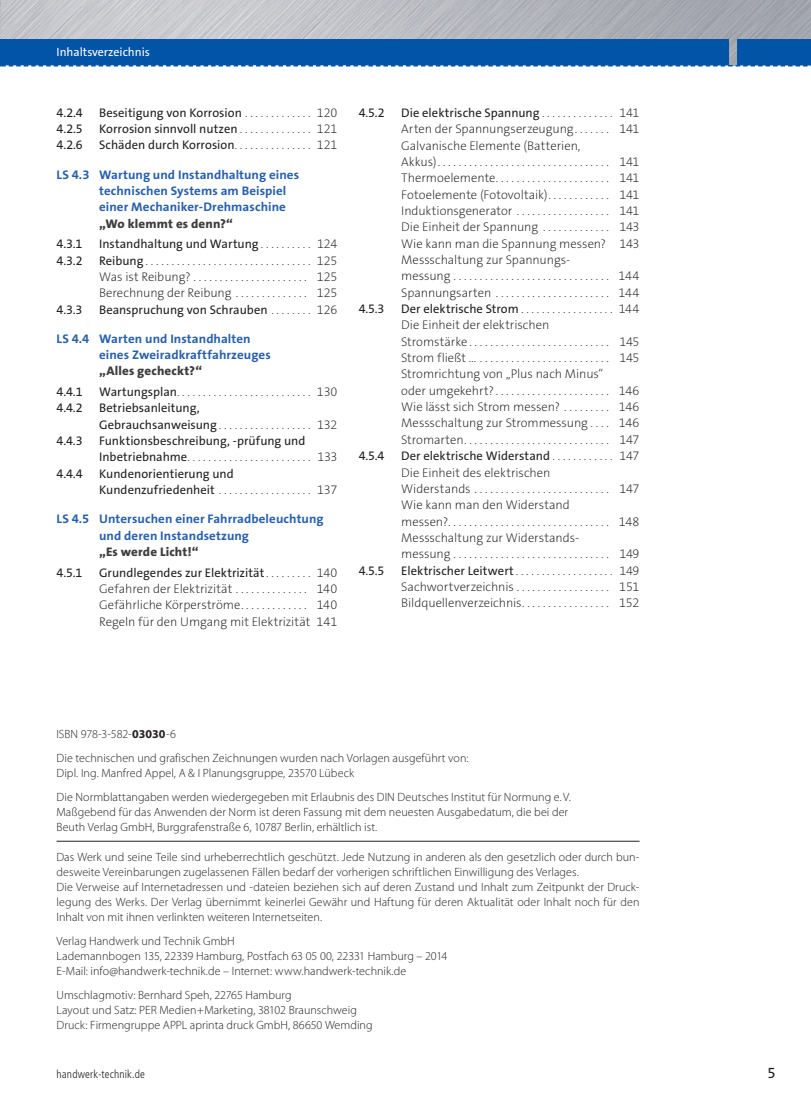
<style>
.page{position:relative;width:811px;height:1108px;background:#fff}
.page>*{position:absolute;margin:0;border:0;box-sizing:border-box;transform-origin:0 0}
.t1{font:15px "The Sans Os F";color:#231f20}
.t2{font:200 12.6px/16.4px "The Sans Os F";letter-spacing:-.005em;color:#231f20;text-align:justify}
.t3{font:12.6px/16.4px "The Sans Os F";color:#231f20}
.t4{font:700 12.6px/16.4px "The Sans Os F";letter-spacing:.005em;color:#265fac;scale:1.04 1}
.t5{font:800 12.6px "The Sans Os F";letter-spacing:.015em;color:#3e3e3f;scale:1.04 1}
.t6{font:300 12px/15px "Myriad Pro";letter-spacing:.005em;color:#231f20}
.t7{font:12px "The Sans Os F";color:#fff}
.t8{font:300 condensed 11.25px "Frutiger LT Std";letter-spacing:.01em;color:#231f20}
.s1{font-weight:200}
.s2{font-weight:400}
.s3{font-weight:700}
</style>
<div class="page">
<img style="left:0;top:0;width:810px;height:39px">
<svg style="left:0;top:39px;width:810px;height:28px"></svg>
<hr style="left:57px;top:841px;width:582px;height:1px;background:#231f20">
<p class="t7" style="left:57px;top:45px;width:95px">Inhaltsverzeichnis</p>
<p class="t3" style="left:57px;top:104px;width:28px">4.2.4</p>
<p class="t3" style="left:99px;top:104px;width:240px">Beseitigung von Korrosion <span class="s1">. . . . . . . . . . . . 120</span></p>
<p class="t3" style="left:57px;top:121px;width:28px">4.2.5</p>
<p class="t3" style="left:99px;top:121px;width:240px">Korrosion sinnvoll nutzen <span class="s1">. . . . . . . . . . . . . 121</span></p>
<p class="t3" style="left:57px;top:137px;width:28px">4.2.6</p>
<p class="t3" style="left:99px;top:137px;width:240px">Schäden durch Korrosion <span class="s1">. . . . . . . . . . . . . . 121</span></p>
<p class="t4" style="left:99px;top:166px;width:194px;text-indent:-43px">LS 4.3 Wartung und Instandhaltung eines technischen Systems am Beispiel einer Mechaniker-Drehmaschine</p>
<p class="t5" style="left:99px;top:215px;width:130px">„Wo klemmt es denn?“</p>
<p class="t3" style="left:57px;top:236px;width:27px">4.3.1</p>
<p class="t3" style="left:99px;top:236px;width:240px">Instandhaltung und Wartung <span class="s1">. . . . . . . . . 124</span></p>
<p class="t3" style="left:57px;top:252px;width:28px">4.3.2</p>
<p class="t2" style="left:99px;top:252px;width:240px"><span class="s2">Reibung</span> . . . . . . . . . . . . . . . . . . . . . . . . . . . . . . . 125<br>Was ist Reibung? . . . . . . . . . . . . . . . . . . . . . . 125<br>Berechnung der Reibung . . . . . . . . . . . . . . 125</p>
<p class="t3" style="left:57px;top:301px;width:27px">4.3.3</p>
<p class="t3" style="left:99px;top:301px;width:240px">Beanspruchung von Schrauben <span class="s1">. . . . . . . 126</span></p>
<p class="t4" style="left:99px;top:330px;width:167px;text-indent:-43px">LS 4.4 Warten und Instandhalten eines Zweiradkraftfahrzeuges</p>
<p class="t5" style="left:99px;top:363px;width:100px">„Alles gecheckt?“</p>
<p class="t3" style="left:57px;top:384px;width:28px">4.4.1</p>
<p class="t2" style="left:99px;top:384px;width:240px"><span class="s2">Wartungsplan</span>.......................... 130</p>
<p class="t3" style="left:57px;top:400px;width:28px">4.4.2</p>
<p class="t3" style="left:99px;top:400px;width:240px">Betriebsanleitung,<br>Gebrauchsanweisung <span class="s1">. . . . . . . . . . . . . . . . . 132</span></p>
<p class="t3" style="left:57px;top:433px;width:28px">4.4.3</p>
<p class="t3" style="left:99px;top:433px;width:240px">Funktionsbeschreibung, -prüfung und<br>Inbetriebnahme <span class="s1">. . . . . . . . . . . . . . . . . . . . . . . 133</span></p>
<p class="t3" style="left:57px;top:465px;width:28px">4.4.4</p>
<p class="t3" style="left:99px;top:465px;width:240px">Kundenorientierung und<br>Kundenzufriedenheit <span class="s1">. . . . . . . . . . . . . . . . . 137</span></p>
<p class="t4" style="left:99px;top:511px;width:217px;text-indent:-43px">LS 4.5 Untersuchen einer Fahrradbeleuchtung und deren Instandsetzung</p>
<p class="t5" style="left:99px;top:544px;width:97px">„Es werde Licht!“</p>
<p class="t3" style="left:57px;top:564px;width:27px">4.5.1</p>
<p class="t2" style="left:99px;top:564px;width:240px"><span class="s2">Grundlegendes zur Elektrizität</span> . . . . . . . . 140<br>Gefahren der Elektrizität . . . . . . . . . . . . . . 140<br>Gefährliche Körperströme . . . . . . . . . . . . . 140<br>Regeln für den Umgang mit Elektrizität 141</p>
<p class="t3" style="left:358px;top:104px;width:27px">4.5.2</p>
<p class="t2" style="left:401px;top:104px;width:240px;text-align:left"><span class="s2">Die elektrische Spannung</span> . . . . . . . . . . . . . 141<br>Arten der Spannungserzeugung . . . . . . . 141<br>Galvanische Elemente (Batterien,<br>Akkus) . . . . . . . . . . . . . . . . . . . . . . . . . . . . . . . . . 141<br>Thermoelemente . . . . . . . . . . . . . . . . . . . . . . 141<br>Fotoelemente (Fotovoltaik) . . . . . . . . . . . . 141<br>Induktionsgenerator . . . . . . . . . . . . . . . . . . 141<br>Die Einheit der Spannung . . . . . . . . . . . . . 143<br>Wie kann man die Spannung messen? 143<br>Messschaltung zur Spannungs-<br>messung . . . . . . . . . . . . . . . . . . . . . . . . . . . . . . 144<br>Spannungsarten . . . . . . . . . . . . . . . . . . . . . . 144</p>
<p class="t3" style="left:358px;top:301px;width:27px">4.5.3</p>
<p class="t2" style="left:401px;top:301px;width:240px;text-align:left"><span class="s2">Der elektrische Strom</span> . . . . . . . . . . . . . . . . . 144<br>Die Einheit der elektrischen<br>Stromstärke . . . . . . . . . . . . . . . . . . . . . . . . . . . 145<br>Strom fließt … . . . . . . . . . . . . . . . . . . . . . . . . . 145<br>Stromrichtung von „Plus nach Minus“<br>oder umgekehrt? . . . . . . . . . . . . . . . . . . . . . . 146<br>Wie lässt sich Strom messen? . . . . . . . . . 146<br>Messschaltung zur Strommessung . . . . 146<br>Stromarten . . . . . . . . . . . . . . . . . . . . . . . . . . . . 147</p>
<p class="t3" style="left:358px;top:448px;width:27px">4.5.4</p>
<p class="t2" style="left:401px;top:448px;width:240px;text-align:left"><span class="s2">Der elektrische Widerstand</span> . . . . . . . . . . . 147<br>Die Einheit des elektrischen<br>Widerstands . . . . . . . . . . . . . . . . . . . . . . . . . . 147<br>Wie kann man den Widerstand<br>messen? . . . . . . . . . . . . . . . . . . . . . . . . . . . . . . . 148<br>Messschaltung zur Widerstands-<br>messung . . . . . . . . . . . . . . . . . . . . . . . . . . . . . . 149</p>
<p class="t3" style="left:358px;top:562px;width:27px">4.5.5</p>
<p class="t2" style="left:401px;top:562px;width:240px"><span class="s2">Elektrischer Leitwert</span> . . . . . . . . . . . . . . . . . . 149<br>Sachwortverzeichnis . . . . . . . . . . . . . . . . . . 151<br>Bildquellenverzeichnis . . . . . . . . . . . . . . . . . 152</p>
<p class="t6" style="left:57px;top:722px;width:413px;line-height:24px">ISBN 978-3-582-<span class="s3">03030</span>-6<br>Die technischen und grafischen Zeichnungen wurden nach Vorlagen ausgeführt von:</p>
<p class="t6" style="left:57px;top:761px;width:515px;line-height:24px">Dipl. Ing. Manfred Appel, A &amp; I Planungsgruppe, 23570 Lübeck<br>Die Normblattangaben werden wiedergegeben mit Erlaubnis des DIN Deutsches Institut für Normung e. V.</p>
<p class="t6" style="left:57px;top:804px;width:513px">Maßgebend für das Anwenden der Norm ist deren Fassung mit dem neuesten Ausgabedatum, die bei der<br>Beuth Verlag GmbH, Burggrafenstraße 6, 10787 Berlin, erhältlich ist.</p>
<p class="t6" style="left:57px;top:849px;width:584px">Das Werk und seine Teile sind urheberrechtlich geschützt. Jede Nutzung in anderen als den gesetzlich oder durch bun&shy;desweite Vereinbarungen zugelassenen Fällen bedarf der vorherigen schriftlichen Einwilligung des Verlages.<br>Die Verweise auf Internetadressen und -dateien beziehen sich auf deren Zustand und Inhalt zum Zeitpunkt der Druck&shy;legung des Werks. Der Verlag übernimmt keinerlei Gewähr und Haftung für deren Aktualität oder Inhalt noch für den Inhalt von mit ihnen verlinkten weiteren Internetseiten.</p>
<p class="t6" style="left:57px;top:933px;width:392px">Verlag Handwerk und Technik GmbH<br>Lademannbogen 135, 22339 Hamburg, Postfach 63 05 00, 22331 Hamburg – 2014<br>E-Mail: info@handwerk-technik.de – Internet: www.handwerk-technik.de</p>
<p class="t6" style="left:57px;top:987px;width:317px">Umschlagmotiv: Bernhard Speh, 22765 Hamburg<br>Layout und Satz: PER Medien+Marketing, 38102 Braunschweig<br>Druck: Firmengruppe APPL aprinta druck GmbH, 86650 Wemding</p>
<p class="t8" style="left:57px;top:1068px;width:90px">handwerk-technik.de</p>
<p class="t1" style="left:767px;top:1063px;width:10px">5</p>
</div>
